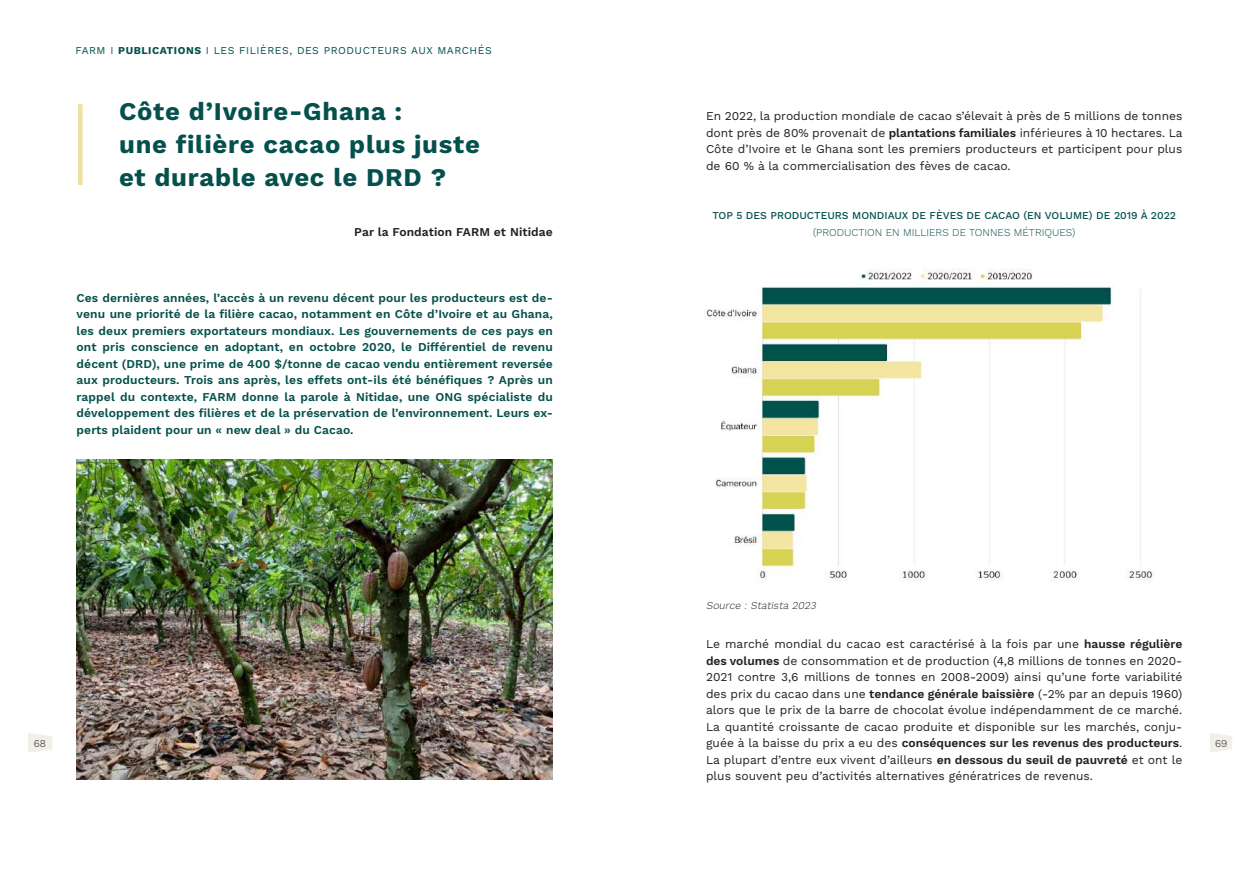
<style>
.page{position:relative;width:1259px;height:893px;background:#fff}
.page>*{position:absolute;margin:0;border:0;box-sizing:border-box;transform-origin:0 0}
.t1{font:700 25.5px/33px "Work Sans";letter-spacing:.03em;color:#04504c}
.t2{font:12px/16.5px "Work Sans";color:#231f20;text-align:justify}
.t3{font:600 12px/16.5px "Work Sans";letter-spacing:.01em;color:#04504c;text-align:justify}
.t4{font:600 12px "Work Sans";letter-spacing:.01em;color:#231f20}
.t5{font:500 10.5px "Work Sans";color:#04504c}
.t6{font:10.5px "Work Sans";letter-spacing:.05em;color:#04504c}
.t7{font:300 10.5px "Work Sans";color:#04504c}
.t8{font:italic 300 10.5px "Work Sans";color:#231f20}
.t9{font:300 10.5px "Work Sans";color:#231f20}
.s1{font-weight:700}
.s2{font-weight:600}
</style>
<div class="page">
<svg style="left:28px;top:733px;width:24px;height:20px"></svg>
<svg style="left:1210px;top:733px;width:22px;height:20px"></svg>
<div style="left:78px;top:104px;width:5px;height:81px;background:#eee19d"></div>
<img style="left:77px;top:459px;width:476px;height:320px">
<img style="left:704px;top:269px;width:450px;height:312px">
<p class="t6" style="left:75px;top:44px;width:418px">FARM I <span class="s1">PUBLICATIONS</span> I LES FILIÈRES, DES PRODUCTEURS AUX MARCHÉS</p>
<h1 class="t1" style="left:119px;top:96px;width:362px">Côte d’Ivoire-Ghana :<br>une filière cacao plus juste et durable avec le DRD ?</h1>
<p class="t4" style="left:354px;top:224px;width:200px">Par la Fondation FARM et Nitidae</p>
<p class="t3" style="left:77px;top:290px;width:478px">Ces dernières années, l’accès à un revenu décent pour les producteurs est de&shy;venu une priorité de la filière cacao, notamment en Côte d’Ivoire et au Ghana, les deux premiers exportateurs mondiaux. Les gouvernements de ces pays en ont pris conscience en adoptant, en octobre 2020, le Différentiel de revenu décent (DRD), une prime de 400 $/tonne de cacao vendu entièrement reversée aux producteurs. Trois ans après, les effets ont-ils été bénéfiques ? Après un rappel du contexte, FARM donne la parole à Nitidae, une ONG spécialiste du développement des filières et de la préservation de l’environnement. Leurs ex&shy;perts plaident pour un « new deal » du Cacao.</p>
<p class="t2" style="left:706px;top:108px;width:478px">En 2022, la production mondiale de cacao s’élevait à près de 5 millions de tonnes dont près de 80% provenait de <span class="s2">plantations familiales</span> inférieures à 10 hectares. La Côte d’Ivoire et le Ghana sont les premiers producteurs et participent pour plus de 60 % à la commercialisation des fèves de cacao.</p>
<p class="t5" style="left:712px;top:209px;width:465px">TOP 5 DES PRODUCTEURS MONDIAUX DE FÈVES DE CACAO (EN VOLUME) DE 2019 À 2022</p>
<p class="t7" style="left:813px;top:226px;width:264px">(PRODUCTION EN MILLIERS DE TONNES MÉTRIQUES)</p>
<p class="t8" style="left:706px;top:599px;width:114px">Source : Statista 2023</p>
<p class="t2" style="left:706px;top:636px;width:478px">Le marché mondial du cacao est caractérisé à la fois par une <span class="s2">hausse régulière des volumes</span> de consommation et de production (4,8 millions de tonnes en 2020- 2021 contre 3,6 millions de tonnes en 2008-2009) ainsi qu’une forte variabilité des prix du cacao dans une <span class="s2">tendance générale baissière</span> (-2% par an depuis 1960) alors que le prix de la barre de chocolat évolue indépendamment de ce marché.<br>La quantité croissante de cacao produite et disponible sur les marchés, conju&shy;guée à la baisse du prix a eu des <span class="s2">conséquences sur les revenus des producteurs</span>.<br>La plupart d’entre eux vivent d’ailleurs <span class="s2">en dessous du seuil de pauvreté</span> et ont le plus souvent peu d’activités alternatives génératrices de revenus.</p>
<p class="t9" style="left:34px;top:737px;width:14px">68</p>
<p class="t9" style="left:1215px;top:737px;width:14px">69</p>
</div>
